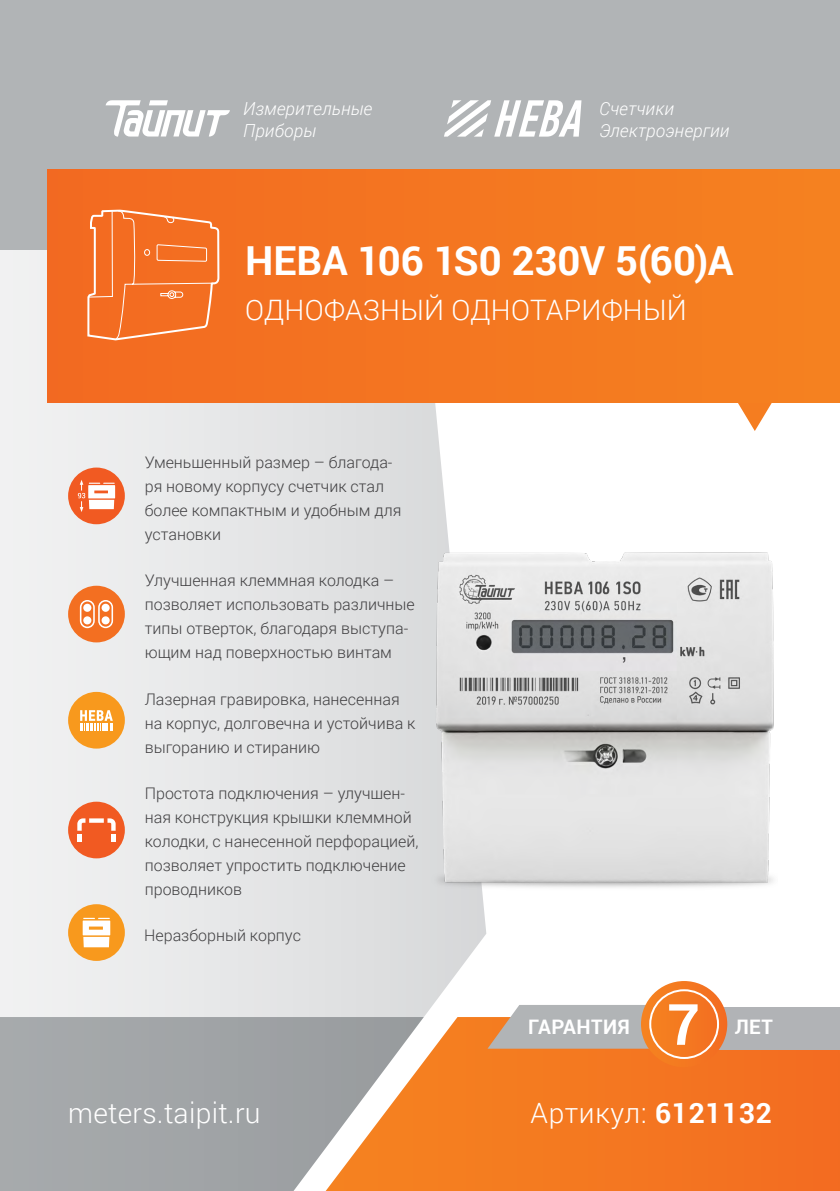
<style>
.page{position:relative;width:840px;height:1191px;background:#fff}
.page>*{position:absolute;margin:0;border:0;box-sizing:border-box;transform-origin:0 0}
.t1{font:700 40px "Roboto";letter-spacing:-.005em;color:#fff}
.t2{font:300 28.2px "Roboto";letter-spacing:.01em;color:#fff}
.t3{font:300 28px "Roboto";letter-spacing:.025em;color:#fff}
.t4{font:700 20px "Roboto";letter-spacing:.025em;color:#fff}
.t5{font:italic 300 18px/21.6px "Roboto";letter-spacing:.01em;color:#fff}
.t6{font:300 16px/24px "Roboto";color:#414042}
.s1{font-weight:700}
</style>
<div class="page">
<svg style="left:0;top:250px;width:486px;height:767px"></svg>
<div style="left:0;top:1017px;width:325px;height:174px;background:#a2a5a8"></div>
<svg style="left:325px;top:1017px;width:514px;height:174px;background:#ec833a"></svg>
<div style="left:0;top:0;width:839px;height:250px;background:#b1b4b6"></div>
<svg style="left:738px;top:403px;width:33px;height:28px"></svg>
<div style="left:48px;top:169px;width:791px;height:234px;background:#f47721"></div>
<svg style="left:444px;top:100px;width:137px;height:37px"></svg>
<svg style="left:105px;top:100px;width:125px;height:37px"></svg>
<div style="left:68px;top:586px;width:57px;height:56px;background:#f36f21;border-radius:50%"></div>
<svg style="left:80px;top:600px;width:33px;height:28px"></svg>
<div style="left:101px;top:604px;width:9px;height:8px;background:#fff;border-radius:50%"></div>
<div style="left:101px;top:616px;width:9px;height:8px;background:#fff;border-radius:50%"></div>
<div style="left:68px;top:904px;width:57px;height:57px;background:#f8991d;border-radius:50%"></div>
<div style="left:68px;top:692px;width:57px;height:56px;background:#f8991d;border-radius:50%"></div>
<svg style="left:80px;top:710px;width:33px;height:20px"></svg>
<div style="left:68px;top:801px;width:57px;height:57px;background:#f15a22;border-radius:50%"></div>
<svg style="left:77px;top:818px;width:39px;height:23px"></svg>
<svg style="left:86px;top:202px;width:134px;height:139px"></svg>
<div style="left:83px;top:937px;width:26px;height:10px;background:#fff"></div>
<svg style="left:83px;top:917px;width:27px;height:18px"></svg>
<div style="left:68px;top:467px;width:57px;height:57px;background:#f15a22;border-radius:50%"></div>
<svg style="left:78px;top:480px;width:37px;height:32px"></svg>
<img style="left:430px;top:548px;width:344px;height:349px">
<div style="left:712px;top:1007px;width:127px;height:42px;background:#b1b3b6"></div>
<svg style="left:487px;top:1005px;width:160px;height:43px;background:#b8b4b1"></svg>
<svg style="left:640px;top:981px;width:86px;height:86px;background:#f48231"></svg>
<div style="left:649px;top:989px;width:69px;height:70px;border:2px solid #fff;border-radius:50%"></div>
<svg style="left:668px;top:1004px;width:29px;height:40px"></svg>
<p class="t5" style="left:243px;top:97px;width:130px">Измерительные<br>Приборы</p>
<p class="t5" style="left:598px;top:97px;width:132px">Счетчики<br>Электроэнергии</p>
<h1 class="t1" style="left:245px;top:233px;width:489px">НЕВА 106 1S0 230V 5(60)А</h1>
<h2 class="t2" style="left:245px;top:290px;width:443px">ОДНОФАЗНЫЙ ОДНОТАРИФНЫЙ</h2>
<p class="t6" style="left:145px;top:450px;width:258px">Уменьшенный размер – благода&shy;ря новому корпусу cчетчик стал более компактным и удобным для установки</p>
<p class="t6" style="left:145px;top:568px;width:271px">Улучшенная клеммная колодка – позволяет использовать различные типы отверток, благодаря выступа&shy;ющим над поверхностью винтам</p>
<p class="t6" style="left:145px;top:686px;width:272px">Лазерная гравировка, нанесенная на корпус, долговечна и устойчива к выгоранию и стиранию</p>
<p class="t6" style="left:145px;top:780px;width:275px">Простота подключения – улучшен&shy;ная конструкция крышки клеммной колодки, с нанесенной перфорацией, позволяет упростить подключение проводников</p>
<p class="t6" style="left:144px;top:922px;width:158px">Неразборный корпус</p>
<h2 class="t2" style="left:68px;top:1093px;width:194px">meters.taipit.ru</h2>
<p class="t4" style="left:528px;top:1012px;width:103px">ГАРАНТИЯ</p>
<p class="t4" style="left:734px;top:1012px;width:40px">ЛЕТ</p>
<h3 class="t3" style="left:530px;top:1093px;width:243px">Артикул: <span class="s1">6121132</span></h3>
</div>
